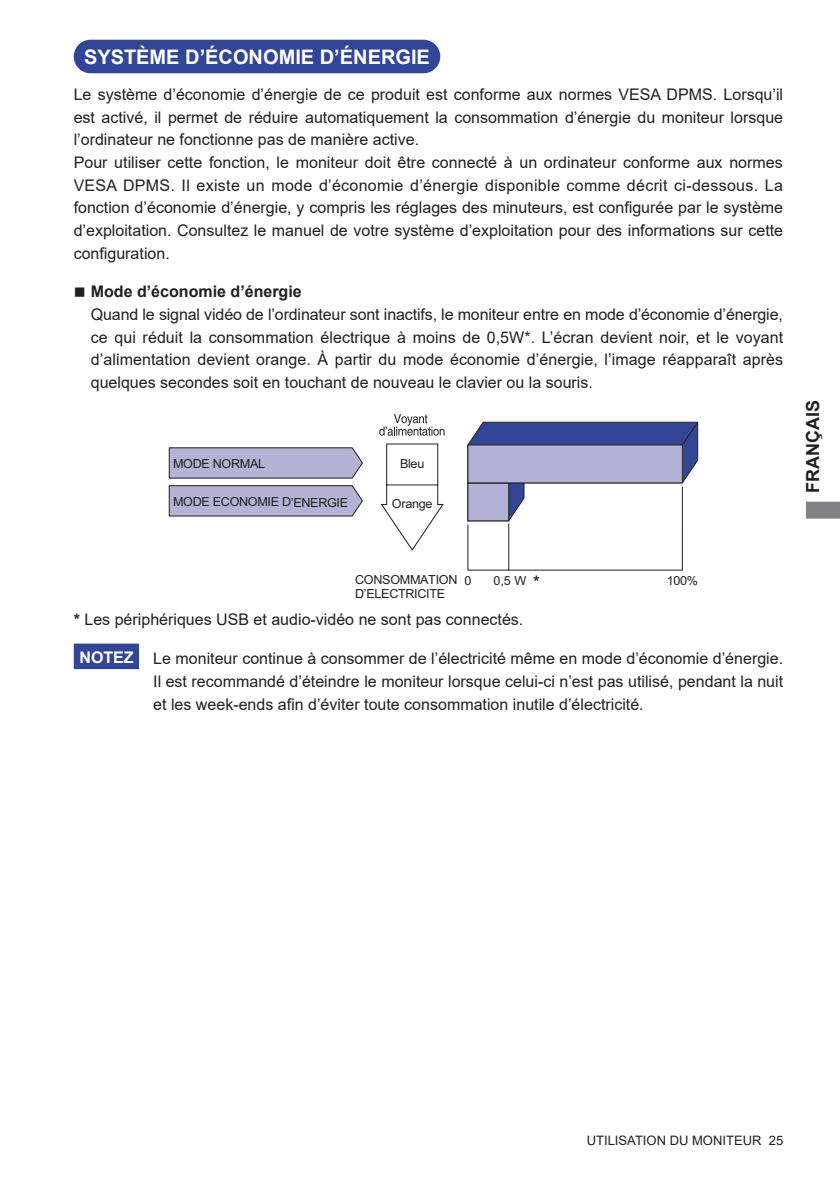
<style>
.page{position:relative;width:840px;height:1191px;background:#fff}
.page>*{position:absolute;margin:0;border:0;box-sizing:border-box;transform-origin:0 0}
.t1{font:700 20px "Arial";color:#fff}
.t2{font:700 18px "Arial";color:#231f20}
.t3{font:16px/22.6px "Arial";color:#231f20}
.t4{font:700 16px "Arial";color:#fff}
.t5{font:700 16px "Arial";color:#231f20}
.t6{font:13px "Arial";color:#231f20}
.t7{font:12.4px "Arial";letter-spacing:-.025em;color:#231f20}
.s1{font-weight:700}
</style>
<div class="page">
<svg style="left:806px;top:502px;width:33px;height:16px"></svg>
<div style="left:75px;top:41px;width:364px;height:31px;background:#334595;border-radius:16px"></div>
<div style="left:74px;top:40px;width:366px;height:33px;border:2px solid #334595;border-radius:16px"></div>
<div style="left:74px;top:643px;width:65px;height:26px;background:#334595;border:2px solid #334595"></div>
<svg style="left:467px;top:421px;width:230px;height:149px"></svg>
<svg style="left:168px;top:443px;width:276px;height:108px"></svg>
<svg style="left:379px;top:414px;width:65px;height:22px"></svg>
<p class="t1" style="left:84px;top:43px;width:347px">SYSTÈME D’ÉCONOMIE D’ÉNERGIE</p>
<p class="t3" style="left:74px;top:83px;width:710px">Le système d’économie d’énergie de ce produit est conforme aux normes VESA DPMS. Lorsqu’il est activé, il permet de réduire automatiquement la consommation d’énergie du moniteur lorsque l’ordinateur ne fonctionne pas de manière active.<br>Pour utiliser cette fonction, le moniteur doit être connecté à un ordinateur conforme aux normes VESA DPMS. Il existe un mode d’économie d’énergie disponible comme décrit ci-dessous. La fonction d’économie d’énergie, y compris les réglages des minuteurs, est configurée par le système d’exploitation. Consultez le manuel de votre système d’exploitation pour des informations sur cette configuration.</p>
<p class="t3" style="left:91px;top:280px;width:693px;text-indent:-17px">■ <span class="s1">Mode d’économie d’énergie<br></span>Quand le signal vidéo de l’ordinateur sont inactifs, le moniteur entre en mode d’économie d’énergie, ce qui réduit la consommation électrique à moins de 0,5W*. L’écran devient noir, et le voyant d’alimentation devient orange. À partir du mode économie d’énergie, l’image réapparaît après quelques secondes soit en touchant de nouveau le clavier ou la souris.</p>
<p class="t7" style="left:173px;top:455px;width:94px">MODE NORMAL</p>
<p class="t7" style="left:173px;top:493px;width:177px">MODE ECONOMIE D’ENERGIE</p>
<p class="t7" style="left:400px;top:456px;width:26px">Bleu</p>
<p class="t7" style="left:392px;top:496px;width:42px">Orange</p>
<p class="t2" style="left:799px;top:493px;width:94px;rotate:-90deg">FRANÇAIS</p>
<p class="t5" style="left:533px;top:569px;width:8px">*</p>
<p class="t7" style="left:355px;top:571px;width:118px">CONSOMMATION 0</p>
<p class="t7" style="left:493px;top:572px;width:34px">0,5 W</p>
<p class="t7" style="left:666px;top:572px;width:33px">100%</p>
<p class="t7" style="left:355px;top:586px;width:91px">D’ELECTRICITE</p>
<p class="t3" style="left:74px;top:607px;width:451px"><span class="s1">*</span> Les périphériques USB et audio-vidéo ne sont pas connectés.</p>
<p class="t4" style="left:79px;top:645px;width:56px">NOTEZ</p>
<p class="t3" style="left:153px;top:647px;width:631px;text-align:justify">Le moniteur continue à consommer de l’électricité même en mode d’économie d’énergie.<br>Il est recommandé d’éteindre le moniteur lorsque celui-ci n’est pas utilisé, pendant la nuit et les week-ends afin d’éviter toute consommation inutile d’électricité.</p>
<p class="t6" style="left:586px;top:1131px;width:198px">UTILISATION DU MONITEUR 25</p>
</div>
